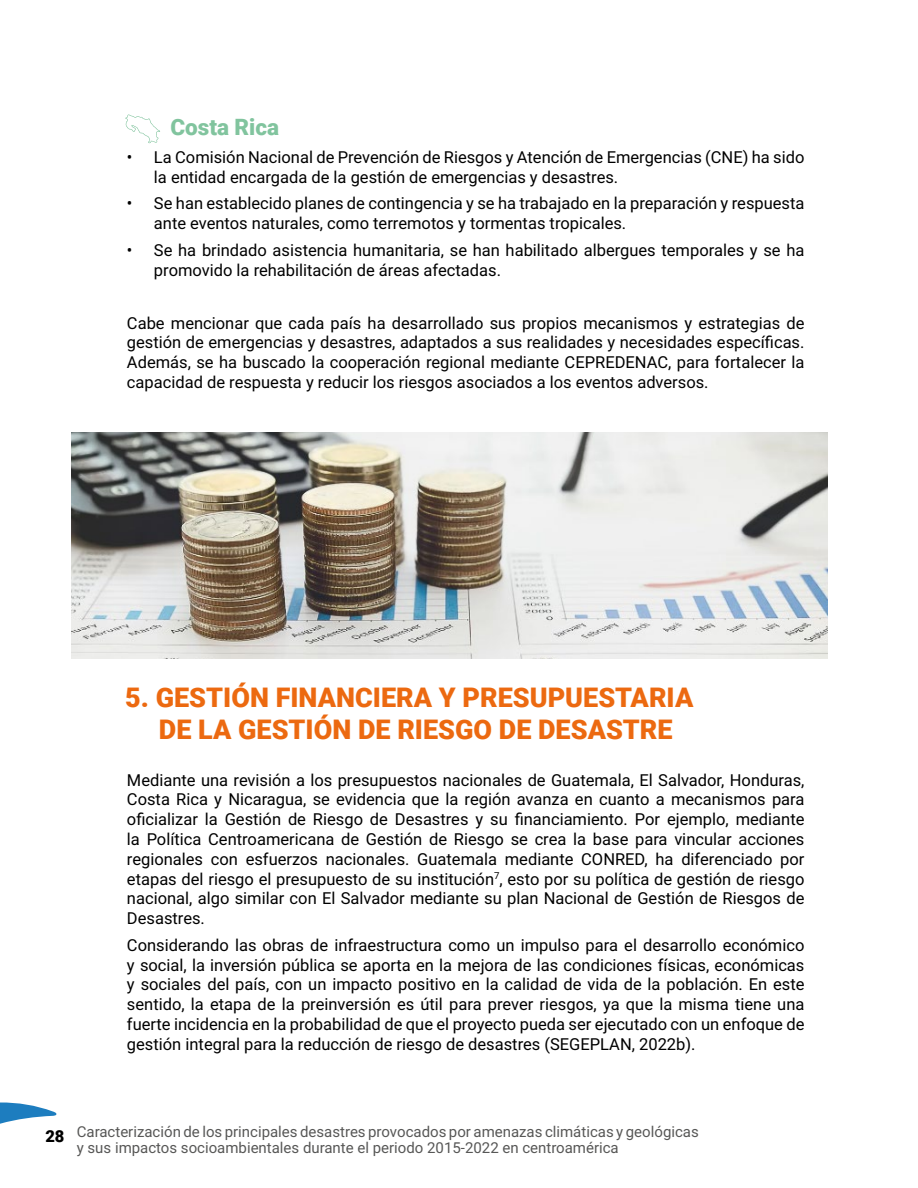
<style>
.page{position:relative;width:918px;height:1188px;background:#fff}
.page>*{position:absolute;margin:0;border:0;box-sizing:border-box;transform-origin:0 0}
.t1{font:900 27px/32.4px "Roboto";color:#ec6910;text-align:center}
.t2{font:900 22.5px "Roboto";color:#81c49e}
.t3{font:16.5px/19.8px "Roboto";color:#000}
.t4{font:900 16.5px "Roboto";color:#000}
.t5{font:15px/16.5px "Roboto";color:#575756}
</style>
<div class="page">
<svg style="left:0;top:1102px;width:56px;height:22px"></svg>
<svg style="left:125px;top:114px;width:35px;height:30px"></svg>
<img style="left:71px;top:432px;width:756px;height:227px">
<h2 class="t2" style="left:170px;top:112px;width:110px">Costa Rica</h2>
<p class="t3" style="left:154px;top:147px;width:652px;text-indent:-27px">• La Comisión Nacional de Prevención de Riesgos y Atención de Emergencias (CNE) ha sido la entidad encargada de la gestión de emergencias y desastres.</p>
<p class="t3" style="left:154px;top:193px;width:652px;text-indent:-27px">• Se han establecido planes de contingencia y se ha trabajado en la preparación y respuesta ante eventos naturales, como terremotos y tormentas tropicales.</p>
<p class="t3" style="left:154px;top:239px;width:652px;text-indent:-27px">• Se ha brindado asistencia humanitaria, se han habilitado albergues temporales y se ha promovido la rehabilitación de áreas afectadas.</p>
<p class="t3" style="left:127px;top:312px;width:679px;text-align:justify">Cabe mencionar que cada país ha desarrollado sus propios mecanismos y estrategias de gestión de emergencias y desastres, adaptados a sus realidades y necesidades específicas.<br>Además, se ha buscado la cooperación regional mediante CEPREDENAC, para fortalecer la capacidad de respuesta y reducir los riesgos asociados a los eventos adversos.</p>
<h1 class="t1" style="left:125px;top:680px;width:570px">5. GESTIÓN FINANCIERA Y PRESUPUESTARIA<br>DE LA GESTIÓN DE RIESGO DE DESASTRE</h1>
<p class="t3" style="left:127px;top:769px;width:679px;text-align:justify">Mediante una revisión a los presupuestos nacionales de Guatemala, El Salvador, Honduras, Costa Rica y Nicaragua, se evidencia que la región avanza en cuanto a mecanismos para oficializar la Gestión de Riesgo de Desastres y su financiamiento. Por ejemplo, mediante la Política Centroamericana de Gestión de Riesgo se crea la base para vincular acciones regionales con esfuerzos nacionales. Guatemala mediante CONRED, ha diferenciado por etapas del riesgo el presupuesto de su institución<sup>7</sup>, esto por su política de gestión de riesgo nacional, algo similar con El Salvador mediante su plan Nacional de Gestión de Riesgos de Desastres.</p>
<p class="t3" style="left:127px;top:934px;width:679px;text-align:justify">Considerando las obras de infraestructura como un impulso para el desarrollo económico y social, la inversión pública se aporta en la mejora de las condiciones físicas, económicas y sociales del país, con un impacto positivo en la calidad de vida de la población. En este sentido, la etapa de la preinversión es útil para prever riesgos, ya que la misma tiene una fuerte incidencia en la probabilidad de que el proyecto pueda ser ejecutado con un enfoque de gestión integral para la reducción de riesgo de desastres (SEGEPLAN, 2022b).</p>
<p class="t4" style="left:45px;top:1125px;width:21px">28</p>
<p class="t5" style="left:77px;top:1122px;width:624px">Caracterización de los principales desastres provocados por amenazas climáticas y geológicas y sus impactos socioambientales durante el periodo 2015-2022 en centroamérica</p>
</div>
